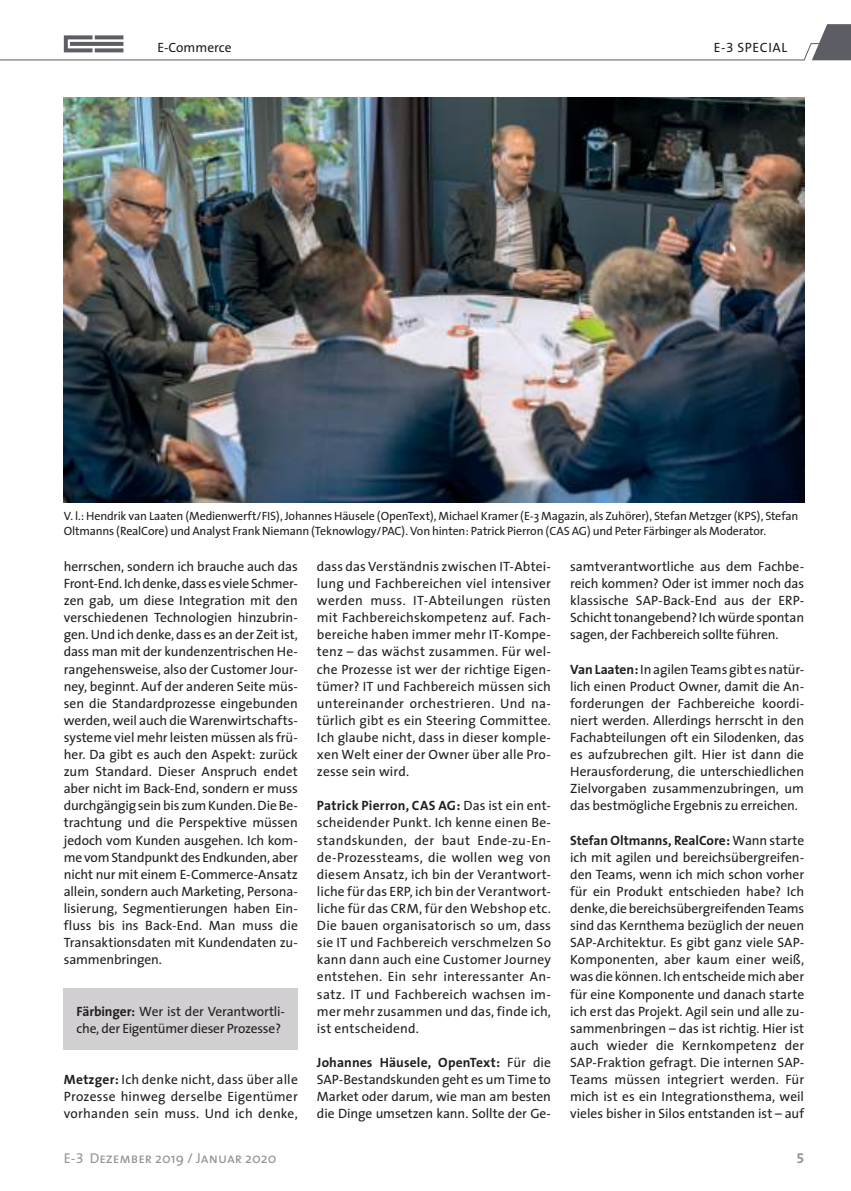
<style>
.page{position:relative;width:851px;height:1191px;background:#fff}
.page>*{position:absolute;margin:0;border:0;box-sizing:border-box;transform-origin:0 0}
.t1{font:14.25px "The Sans Caps";color:#929496}
.t2{font:14.25px "The Sans Bold Expert";color:#929496}
.t3{font:13.5px/17.1px "The Sans";letter-spacing:-.005em;color:#211f1f;text-align:justify}
.t4{font:13.5px "The Sans";letter-spacing:.04em;color:#211f1f}
.t5{font:12px/15px "The Sans";letter-spacing:-.015em;color:#211f1f}
.s1{font-family:"The Sans Expert"}
.s2{font-weight:700}
.s3{font-family:"The Sans"}
</style>
<div class="page">
<svg style="left:0;top:24px;width:850px;height:37px"></svg>
<img style="left:64px;top:98px;width:740px;height:404px">
<div style="left:64px;top:988px;width:234px;height:61px;background:#d1cfd1"></div>
<p class="t3" style="left:157px;top:39px;width:76px">E-Commerce</p>
<p class="t4" style="left:713px;top:40px;width:75px">E-<span class="s1">3</span> SPECIAL</p>
<p class="t5" style="left:64px;top:508px;width:736px">V. l.: Hendrik van Laaten (Medienwerft/FIS), Johannes Häusele (OpenText), Michael Kramer (E-3 Magazin, als Zuhörer), Stefan Metzger (KPS), Stefan<br>Oltmanns (RealCore) und Analyst Frank Niemann (Teknowlogy/PAC). Von hinten: Patrick Pierron (CAS AG) und Peter Färbinger als Moderator.</p>
<p class="t3" style="left:64px;top:558px;width:235px">herrschen, sondern ich brauche auch das Front-End. Ich denke, dass es viele Schmer&shy;zen gab, um diese Integration mit den verschiedenen Technologien hinzubrin&shy;gen. Und ich denke, dass es an der Zeit ist, dass man mit der kundenzentrischen He&shy;rangehensweise, also der Customer Jour&shy;ney, beginnt. Auf der anderen Seite müs&shy;sen die Standardprozesse eingebunden werden, weil auch die Warenwirtschafts&shy;systeme viel mehr leisten müssen als frü&shy;her. Da gibt es auch den Aspekt: zurück zum Standard. Dieser Anspruch endet aber nicht im Back-End, sondern er muss durchgängig sein bis zum Kunden. Die Be&shy;trachtung und die Perspektive müssen jedoch vom Kunden ausgehen. Ich kom&shy;me vom Standpunkt des Endkunden, aber nicht nur mit einem E-Commerce-Ansatz allein, sondern auch Marketing, Persona&shy;lisierung, Segmentierungen haben Ein&shy;fluss bis ins Back-End. Man muss die Transaktionsdaten mit Kundendaten zu&shy;sammenbringen.</p>
<p class="t3" style="left:77px;top:1003px;width:210px"><span class="s2">Färbinger:</span> Wer ist der Verantwortli&shy;che, der Eigentümer dieser Prozesse?</p>
<p class="t3" style="left:64px;top:1071px;width:235px"><span class="s2">Metzger:</span> Ich denke nicht, dass über alle Prozesse hinweg derselbe Eigentümer vorhanden sein muss. Und ich denke,</p>
<p class="t3" style="left:570px;top:558px;width:235px">samtverantwortliche aus dem Fachbe&shy;reich kommen? Oder ist immer noch das klassische SAP-Back-End aus der ERP-Schicht ton angebend? Ich würde spontan sagen, der Fachbereich sollte führen.</p>
<p class="t3" style="left:570px;top:661px;width:235px"><span class="s2">Van Laaten:</span> In agilen Teams gibt es natür&shy;lich einen Product Owner, damit die An&shy;forderungen der Fachbereiche koordi&shy;niert werden. Allerdings herrscht in den Fachabteilungen oft ein Silodenken, das es aufzubrechen gilt. Hier ist dann die Herausforderung, die unterschiedlichen Zielvorgaben zusammenzubringen, um das bestmögliche Ergebnis zu erreichen.</p>
<p class="t3" style="left:570px;top:832px;width:235px"><span class="s2">Stefan Oltmanns, RealCore:</span> Wann starte ich mit agilen und bereichsübergreifen&shy;den Teams, wenn ich mich schon vorher für ein Produkt entschieden habe? Ich denke, die bereichsübergreifenden Teams sind das Kernthema bezüglich der neuen SAP-Architektur. Es gibt ganz viele SAP-Komponenten, aber kaum einer weiß, was die können. Ich entscheide mich aber für eine Komponente und danach starte ich erst das Projekt. Agil sein und alle zu&shy;sammenbringen – das ist richtig. Hier ist auch wieder die Kernkompetenz der SAP-Fraktion gefragt. Die internen SAP-Teams müssen integriert werden. Für mich ist es ein Integrationsthema, weil vieles bisher in Silos entstanden ist – auf</p>
<p class="t3" style="left:317px;top:558px;width:235px">dass das Verständnis zwischen IT-Abtei&shy;lung und Fachbereichen viel intensiver werden muss. IT-Abteilungen rüsten mit Fachbereichskompetenz auf. Fach&shy;bereiche haben immer mehr IT-Kompe&shy;tenz – das wächst zusammen. Für wel&shy;che Prozesse ist wer der richtige Eigen&shy;tümer? IT und Fachbereich müssen sich untereinander orchestrieren. Und na&shy;türlich gibt es ein Steering Committee.<br>Ich glaube nicht, dass in dieser komple&shy;xen Welt einer der Owner über alle Pro&shy;zesse sein wird.</p>
<p class="t3" style="left:317px;top:798px;width:236px"><span class="s2">Patrick Pierron, CAS AG:</span> Das ist ein ent&shy;scheidender Punkt. Ich kenne einen Be&shy;standskunden, der baut Ende-zu-En&shy;de-Prozessteams, die wollen weg von diesem Ansatz, ich bin der Verantwort&shy;liche für das ERP, ich bin der Verantwort&shy;liche für das CRM, für den Webshop etc.<br>Die bauen organisatorisch so um, dass sie IT und Fachbereich verschmelzen So kann dann auch eine Customer Journey entstehen. Ein sehr interessanter An&shy;satz. IT und Fachbereich wachsen im&shy;mer mehr zusammen und das, finde ich, ist entscheidend.</p>
<p class="t3" style="left:317px;top:1054px;width:235px"><span class="s2">Johannes Häusele, OpenText:</span> Für die SAP-Bestandskunden geht es um Time to Market oder darum, wie man am besten die Dinge umsetzen kann. Sollte der Ge-</p>
<p class="t1" style="left:64px;top:1152px;width:214px"><span class="s3">E-</span><span class="s1">3</span> Dezember <span class="s3">2019</span> / Januar <span class="s3">2020</span></p>
<p class="t2" style="left:796px;top:1149px;width:9px">5</p>
</div>
